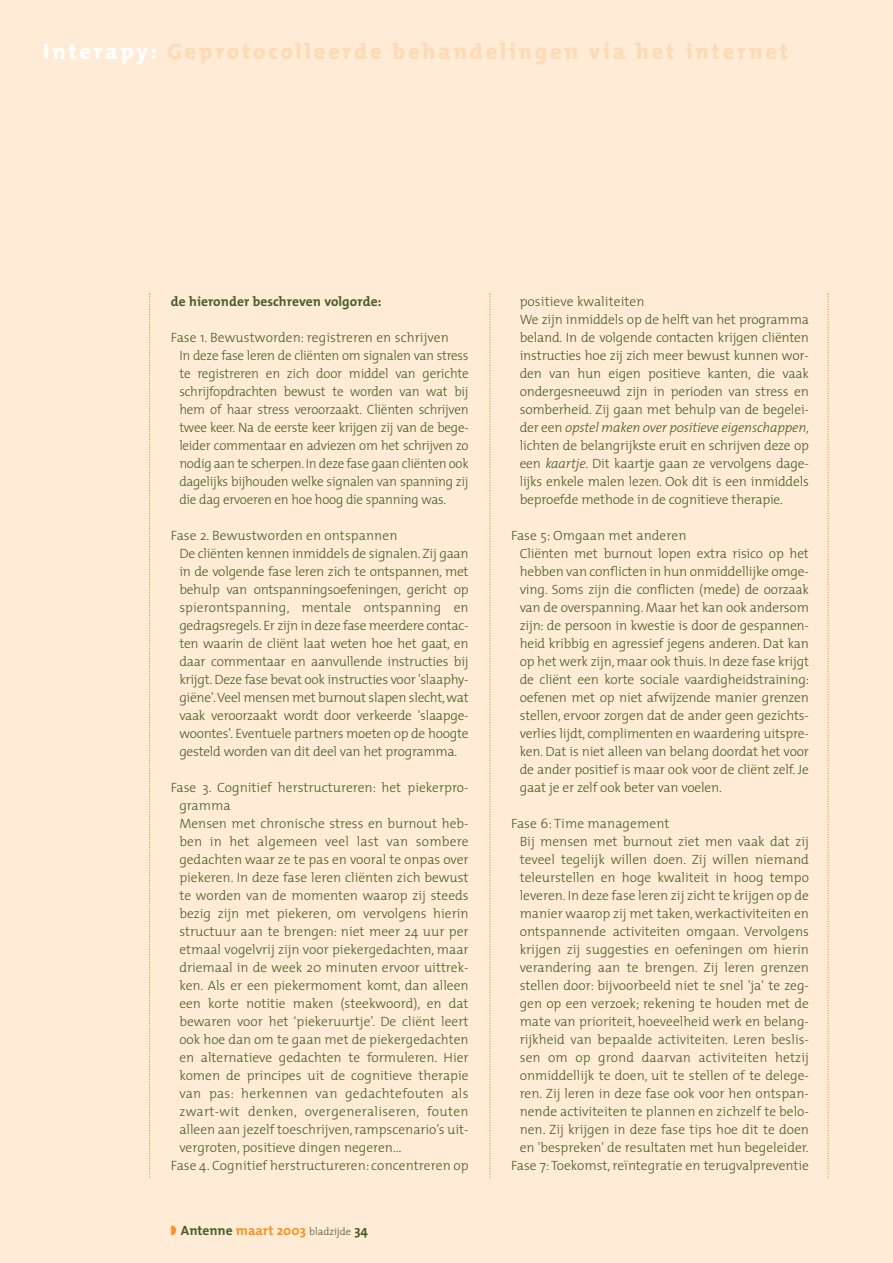
<style>
.page{position:relative;width:893px;height:1263px;background:#fff}
.page>*{position:absolute;margin:0;border:0;box-sizing:border-box;transform-origin:0 0}
.t1{font:800 22.5px "The Mix";letter-spacing:.12em;color:#fedab5}
.t2{font:300 13.5px/18px "The Mix";letter-spacing:-.01em;color:#485e29}
.t3{font:300 13.5px "The Mix";letter-spacing:.025em;color:#485e29}
.t4{font:700 13.5px "The Mix";letter-spacing:.005em;color:#485e29}
.t5{font:300 13.5px "The Mix";letter-spacing:.01em;color:#485e29}
.t6{font:300 13.5px "The Mix";letter-spacing:.015em;color:#485e29}
.s1{color:#fff}
.s2{color:#f7921e}
.s3{font-weight:300;font-size:10.5px}
.s4{font-style:italic}
</style>
<div class="page">
<div style="left:0;top:0;width:892px;height:1263px;background:#ffebd6"></div>
<svg style="left:489px;top:293px;width:1px;height:885px"></svg>
<svg style="left:149px;top:293px;width:1px;height:885px"></svg>
<svg style="left:827px;top:293px;width:1px;height:885px"></svg>
<h1 class="t1" style="left:43px;top:43px;width:746px"><span class="s1">Interapy:</span> Geprotocolleerde behandelingen via het internet</h1>
<p class="t4" style="left:171px;top:296px;width:212px">de hieronder beschreven volgorde:</p>
<p class="t2" style="left:179px;top:330px;width:291px;text-indent:-9px">Fase 1. Bewustworden: registreren en schrijven<br>In deze fase leren de cliënten om signalen van stress te registreren en zich door middel van gerichte schrijfopdrachten bewust te worden van wat bij hem of haar stress veroorzaakt. Cliënten schrijven twee keer. Na de eerste keer krijgen zij van de bege&shy;leider commentaar en adviezen om het schrijven zo nodig aan te scherpen. In deze fase gaan cliënten ook dagelijks bijhouden welke signalen van spanning zij die dag ervoeren en hoe hoog die spanning was.</p>
<p class="t2" style="left:179px;top:528px;width:291px;text-indent:-9px">Fase 2. Bewustworden en ontspannen<br>De cliënten kennen inmiddels de signalen. Zij gaan in de volgende fase leren zich te ontspannen, met behulp van ontspanningsoefeningen, gericht op spierontspanning, mentale ontspanning en gedragsregels. Er zijn in deze fase meerdere contac&shy;ten waarin de cliënt laat weten hoe het gaat, en daar commentaar en aanvullende instructies bij krijgt. Deze fase bevat ook instructies voor 'slaaphy&shy;giëne'.Veel mensen met burnout slapen slecht, wat vaak veroorzaakt wordt door verkeerde 'slaapge&shy;woontes'. Eventuele partners moeten op de hoogte gesteld worden van dit deel van het programma.</p>
<p class="t2" style="left:171px;top:780px;width:299px">Fase 3. Cognitief herstructureren: het piekerpro-</p>
<p class="t2" style="left:179px;top:798px;width:53px">gramma</p>
<p class="t2" style="left:179px;top:816px;width:291px">Mensen met chronische stress en burnout heb-</p>
<p class="t6" style="left:179px;top:836px;width:291px">ben in het algemeen veel last van sombere</p>
<p class="t2" style="left:179px;top:852px;width:291px">gedachten waar ze te pas en vooral te onpas over</p>
<p class="t2" style="left:179px;top:870px;width:291px">piekeren. In deze fase leren cliënten zich bewust</p>
<p class="t2" style="left:179px;top:888px;width:291px">te worden van de momenten waarop zij steeds</p>
<p class="t2" style="left:179px;top:906px;width:291px">bezig zijn met piekeren, om vervolgens hierin</p>
<p class="t2" style="left:179px;top:924px;width:291px">structuur aan te brengen: niet meer 24 uur per</p>
<p class="t2" style="left:179px;top:942px;width:291px">etmaal vogelvrij zijn voor piekergedachten, maar</p>
<p class="t2" style="left:179px;top:960px;width:291px">driemaal in de week 20 minuten ervoor uittrek-</p>
<p class="t2" style="left:179px;top:978px;width:291px">ken. Als er een piekermoment komt, dan alleen</p>
<p class="t2" style="left:179px;top:996px;width:291px">een korte notitie maken (steekwoord), en dat</p>
<p class="t2" style="left:179px;top:1014px;width:291px">bewaren voor het ‘piekeruurtje’. De cliënt leert</p>
<p class="t2" style="left:179px;top:1032px;width:291px">ook hoe dan om te gaan met de piekergedachten</p>
<p class="t2" style="left:179px;top:1050px;width:291px">en alternatieve gedachten te formuleren. Hier</p>
<p class="t2" style="left:179px;top:1068px;width:291px">komen de principes uit de cognitieve therapie</p>
<p class="t3" style="left:179px;top:1088px;width:291px">van pas: herkennen van gedachtefouten als</p>
<p class="t3" style="left:179px;top:1106px;width:291px">zwart-wit denken, overgeneraliseren, fouten</p>
<p class="t2" style="left:179px;top:1122px;width:291px">alleen aan jezelf toeschrijven, rampscenario’s uit-</p>
<p class="t2" style="left:179px;top:1140px;width:224px">vergroten, positieve dingen negeren…</p>
<p class="t2" style="left:171px;top:1158px;width:299px">Fase 4. Cognitief herstructureren: concentreren op</p>
<p class="t4" style="left:171px;top:1225px;width:199px"><span class="s2">◗</span> Antenne <span class="s2">maart 2003</span> <span class="s3">bladzijde</span> 34</p>
<p class="t2" style="left:519px;top:294px;width:291px">positieve kwaliteiten<br>We zijn inmiddels op de helft van het programma beland. In de volgende contacten krijgen cliënten instructies hoe zij zich meer bewust kunnen wor&shy;den van hun eigen positieve kanten, die vaak ondergesneeuwd zijn in perioden van stress en somberheid. Zij gaan met behulp van de begelei&shy;der een <span class="s4">opstel maken over positieve eigenschappen</span>, lichten de belangrijkste eruit en schrijven deze op een <span class="s4">kaartje</span>. Dit kaartje gaan ze vervolgens dage&shy;lijks enkele malen lezen. Ook dit is een inmiddels beproefde methode in de cognitieve therapie.</p>
<p class="t2" style="left:519px;top:528px;width:291px;text-indent:-9px">Fase 5: Omgaan met anderen<br>Cliënten met burnout lopen extra risico op het hebben van conflicten in hun onmiddellijke omge&shy;ving. Soms zijn die conflicten (mede) de oorzaak van de overspanning. Maar het kan ook andersom zijn: de persoon in kwestie is door de gespannen&shy;heid kribbig en agressief jegens anderen. Dat kan op het werk zijn, maar ook thuis. In deze fase krijgt de cliënt een korte sociale vaardigheidstraining: oefenen met op niet afwijzende manier grenzen stellen, ervoor zorgen dat de ander geen gezichts&shy;verlies lijdt, complimenten en waardering uitspre&shy;ken. Dat is niet alleen van belang doordat het voor de ander positief is maar ook voor de cliënt zelf. Je gaat je er zelf ook beter van voelen.</p>
<p class="t2" style="left:511px;top:816px;width:160px">Fase 6: Time management</p>
<p class="t2" style="left:519px;top:834px;width:291px">Bij mensen met burnout ziet men vaak dat zij</p>
<p class="t2" style="left:519px;top:852px;width:291px">teveel tegelijk willen doen. Zij willen niemand</p>
<p class="t2" style="left:519px;top:870px;width:291px">teleurstellen en hoge kwaliteit in hoog tempo</p>
<p class="t2" style="left:519px;top:888px;width:291px">leveren. In deze fase leren zij zicht te krijgen op de</p>
<p class="t2" style="left:519px;top:906px;width:291px">manier waarop zij met taken, werkactiviteiten en</p>
<p class="t2" style="left:519px;top:924px;width:291px">ontspannende activiteiten omgaan. Vervolgens</p>
<p class="t2" style="left:519px;top:942px;width:291px">krijgen zij suggesties en oefeningen om hierin</p>
<p class="t2" style="left:519px;top:960px;width:291px">verandering aan te brengen. Zij leren grenzen</p>
<p class="t2" style="left:519px;top:978px;width:291px">stellen door: bijvoorbeeld niet te snel 'ja' te zeg-</p>
<p class="t2" style="left:519px;top:996px;width:291px">gen op een verzoek; rekening te houden met de</p>
<p class="t2" style="left:519px;top:1014px;width:291px">mate van prioriteit, hoeveelheid werk en belang-</p>
<p class="t2" style="left:519px;top:1032px;width:291px">rijkheid van bepaalde activiteiten. Leren beslis-</p>
<p class="t5" style="left:519px;top:1052px;width:291px">sen om op grond daarvan activiteiten hetzij</p>
<p class="t2" style="left:519px;top:1068px;width:291px">onmiddellijk te doen, uit te stellen of te delege-</p>
<p class="t2" style="left:519px;top:1086px;width:291px">ren. Zij leren in deze fase ook voor hen ontspan-</p>
<p class="t2" style="left:519px;top:1104px;width:291px">nende activiteiten te plannen en zichzelf te belo-</p>
<p class="t2" style="left:519px;top:1122px;width:291px">nen. Zij krijgen in deze fase tips hoe dit te doen</p>
<p class="t2" style="left:519px;top:1140px;width:290px">en 'bespreken' de resultaten met hun begeleider.</p>
<p class="t2" style="left:511px;top:1158px;width:299px">Fase 7: Toekomst, reïntegratie en terugvalpreventie</p>
</div>
